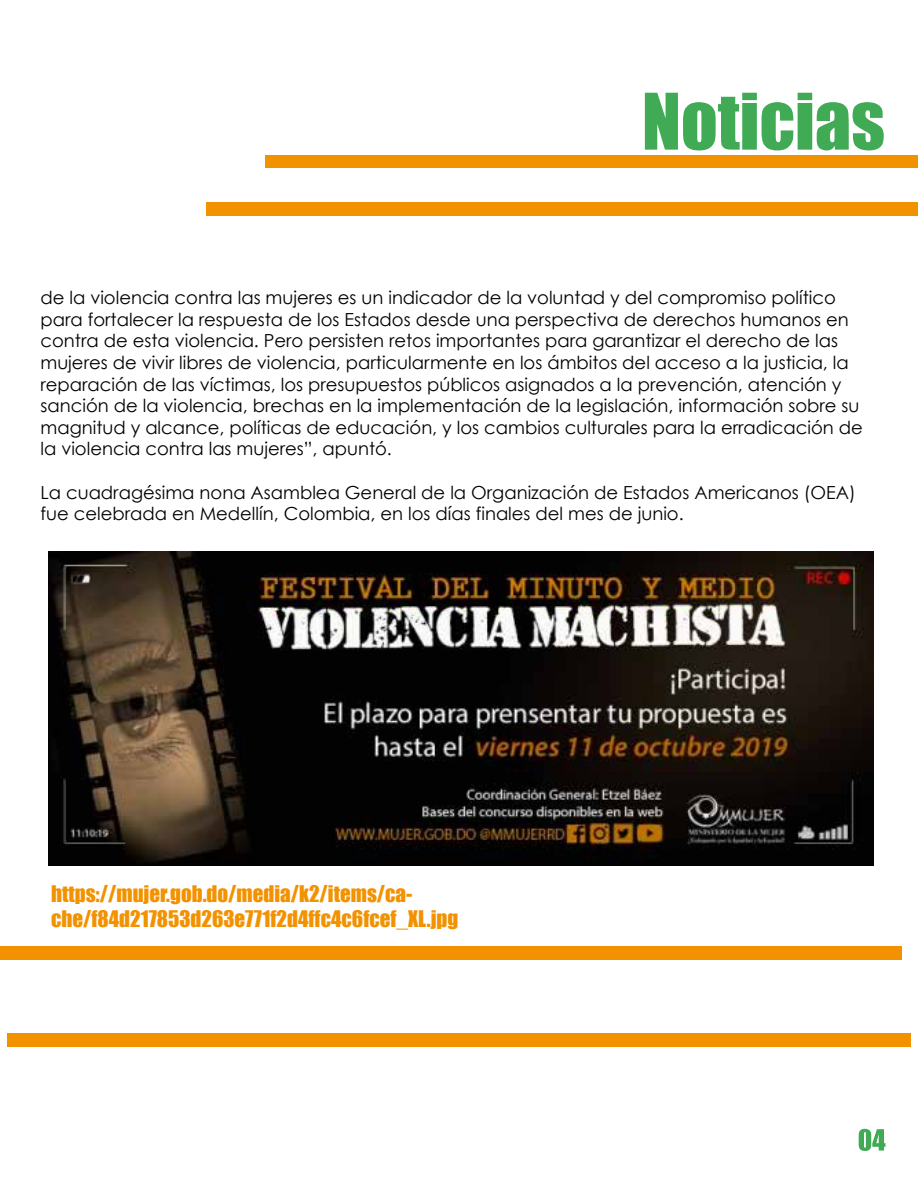
<style>
.page{position:relative;width:918px;height:1188px;background:#fff}
.page>*{position:absolute;margin:0;border:0;box-sizing:border-box;transform-origin:0 0}
.t1{font:72px "Impact";color:#40aa55}
.t2{font:21px/25.2px "Impact";color:#f39200}
.t3{font:18px/21.6px "Century Gothic";color:#000}
</style>
<div class="page">
<div style="left:265px;top:155px;width:653px;height:12px;background:#f39200"></div>
<div style="left:207px;top:202px;width:711px;height:14px;background:#f39200"></div>
<div style="left:0;top:946px;width:902px;height:14px;background:#f39200"></div>
<div style="left:8px;top:1033px;width:903px;height:14px;background:#f39200"></div>
<svg style="left:859px;top:1129px;width:27px;height:22px"></svg>
<img style="left:48px;top:552px;width:825px;height:313px">
<h1 class="t1" style="left:642px;top:66px;width:245px">Noticias</h1>
<p class="t3" style="left:40px;top:287px;width:824px">de la violencia contra las mujeres es un indicador de la voluntad y del compromiso político para fortalecer la respuesta de los Estados desde una perspectiva de derechos humanos en contra de esta violencia. Pero persisten retos importantes para garantizar el derecho de las mujeres de vivir libres de violencia, particularmente en los ámbitos del acceso a la justicia, la reparación de las víctimas, los presupuestos públicos asignados a la prevención, atención y sanción de la violencia, brechas en la implementación de la legislación, información sobre su magnitud y alcance, políticas de educación, y los cambios culturales para la erradicación de la violencia contra las mujeres”, apuntó.</p>
<p class="t3" style="left:40px;top:481px;width:817px">La cuadragésima nona Asamblea General de la Organización de Estados Americanos (OEA) fue celebrada en Medellín, Colombia, en los días finales del mes de junio.</p>
<p class="t2" style="left:51px;top:880px;width:409px">https://mujer.gob.do/media/k2/items/ca&shy;che/f84d217853d263e771f2d4ffc4c6fcef_XL.jpg</p>
</div>
